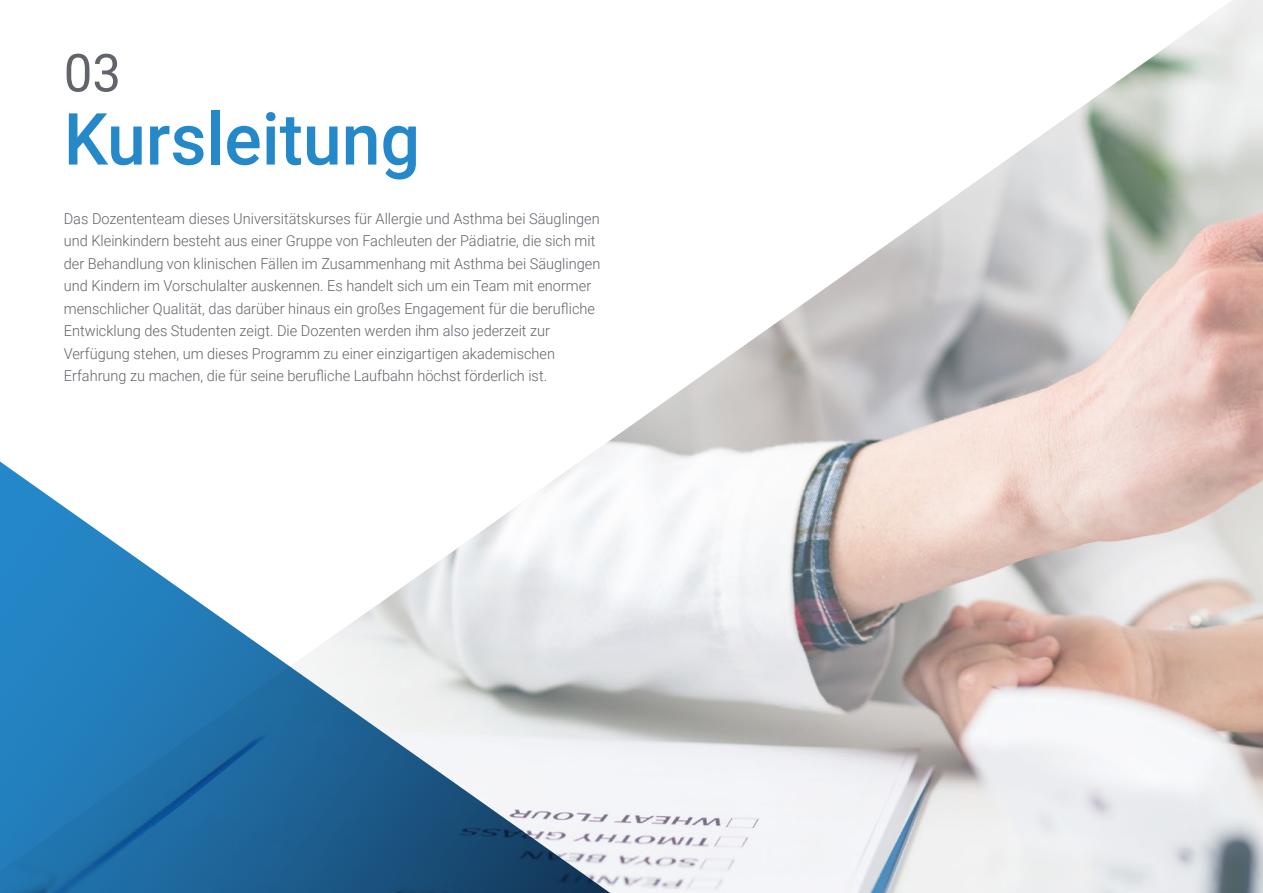
<style>
.page{position:relative;width:1263px;height:893px;background:#fff}
.page>*{position:absolute;margin:0;border:0;box-sizing:border-box;transform-origin:0 0}
.t1{font:500 72px "Roboto";color:#2488c9}
.t2{font:52.5px "Roboto";color:#61646a}
.t3{font:300 15px/22.5px "Roboto";color:#61646a}
</style>
<div class="page">
<img style="left:603px;top:0;width:660px;height:893px">
<svg style="left:0;top:446px;width:640px;height:447px"></svg>
<h2 class="t2" style="left:64px;top:36px;width:59px">03</h2>
<h1 class="t1" style="left:64px;top:89px;width:358px">Kursleitung</h1>
<p class="t3" style="left:64px;top:207px;width:538px">Das Dozententeam dieses Universitätskurses für Allergie und Asthma bei Säuglingen und Kleinkindern besteht aus einer Gruppe von Fachleuten der Pädiatrie, die sich mit der Behandlung von klinischen Fällen im Zusammenhang mit Asthma bei Säuglingen und Kindern im Vorschulalter auskennen. Es handelt sich um ein Team mit enormer menschlicher Qualität, das darüber hinaus ein großes Engagement für die berufliche Entwicklung des Studenten zeigt. Die Dozenten werden ihm also jederzeit zur Verfügung stehen, um dieses Programm zu einer einzigartigen akademischen Erfahrung zu machen, die für seine berufliche Laufbahn höchst förderlich ist.</p>
</div>
